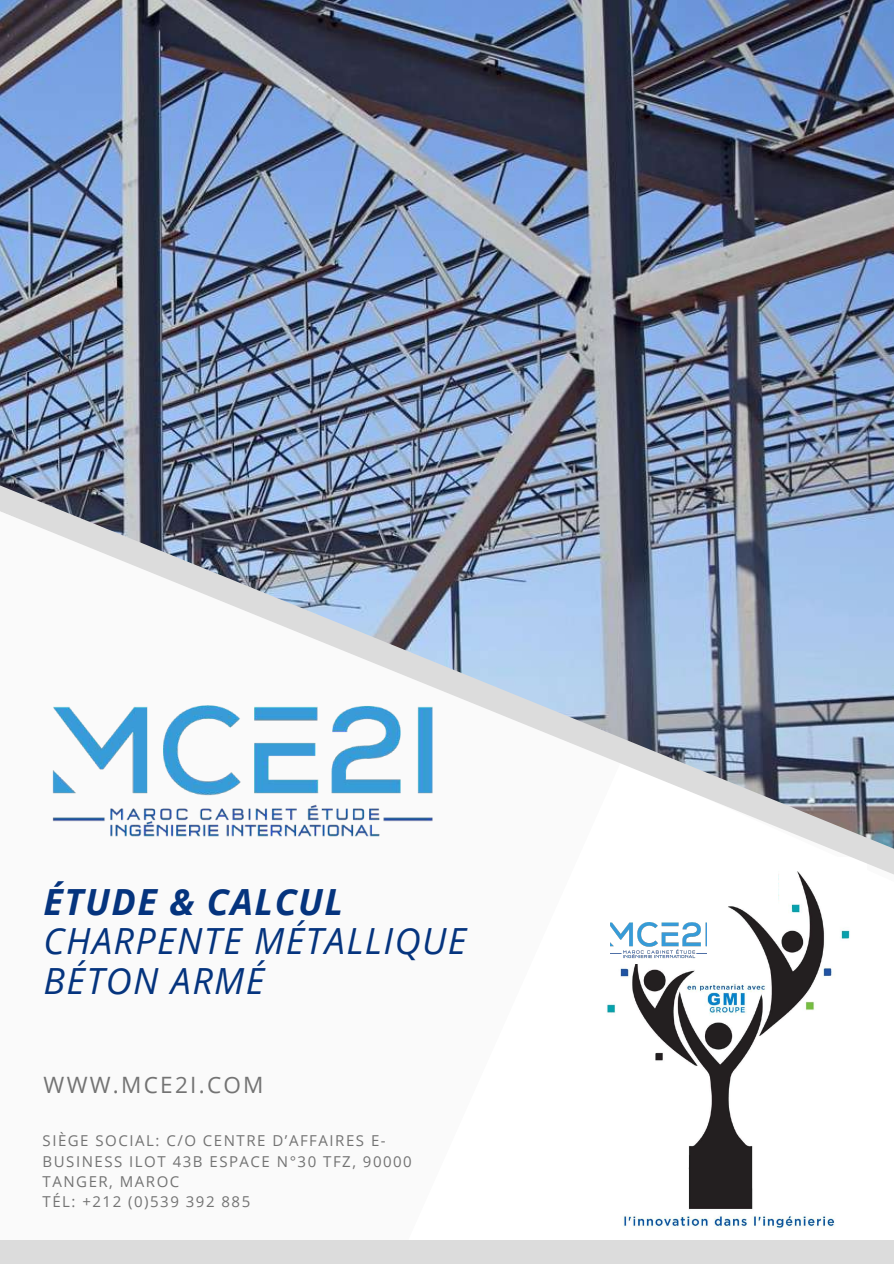
<style>
.page{position:relative;width:894px;height:1264px;background:#fff}
.page>*{position:absolute;margin:0;border:0;box-sizing:border-box;transform-origin:0 0}
.t1{font:italic 36px/39.5px "Open Sans";letter-spacing:.04em;color:#05347e}
.t2{font:italic 700 36px "Open Sans";letter-spacing:.04em;color:#05347e}
.t3{font:22.5px "Open Sans";letter-spacing:.1em;color:#737373}
.t4{font:15px/20.2px "Open Sans";letter-spacing:.1em;color:#737373}
</style>
<div class="page">
<img style="left:0;top:0;width:893px;height:382px">
<img style="left:0;top:382px;width:893px;height:79px">
<img style="left:607px;top:897px;width:243px;height:333px">
<div style="left:705px;top:868px;width:73px;height:36px;background:#fff"></div>
<div style="left:600px;top:879px;width:111px;height:84px;background:#fff"></div>
<img style="left:610px;top:922px;width:96px;height:37px">
<img style="left:0;top:461px;width:893px;height:436px">
<div style="left:0;top:1240px;width:893px;height:23px;background:#dcdcdc"></div>
<h1 class="t2" style="left:44px;top:876px;width:301px">ÉTUDE &amp; CALCUL</h1>
<h1 class="t1" style="left:44px;top:920px;width:424px">CHARPENTE MÉTALLIQUE<br>BÉTON ARMÉ</h1>
<h2 class="t3" style="left:44px;top:1068px;width:221px">WWW.MCE2I.COM</h2>
<p class="t4" style="left:43px;top:1130px;width:370px">SIÈGE SOCIAL: C/O CENTRE D’AFFAIRES E-<br>BUSINESS ILOT 43B ESPACE N°30 TFZ, 90000<br>TANGER, MAROC<br>TÉL: +212 (0)539 392 885</p>
</div>
